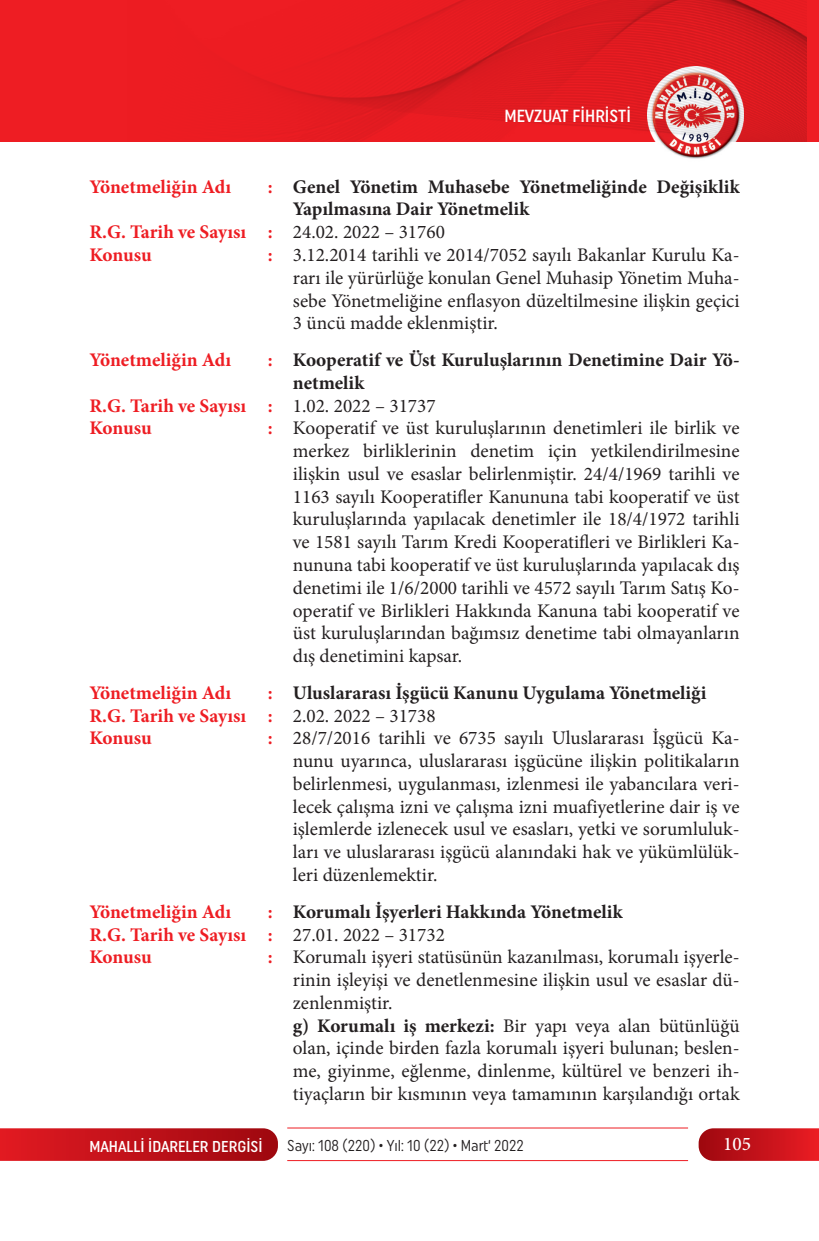
<style>
.page{position:relative;width:819px;height:1241px;background:#fff}
.page>*{position:absolute;margin:0;border:0;box-sizing:border-box;transform-origin:0 0}
.t1{font:19.25px/22.8px "Minion Pro";color:#231f20}
.t2{font:700 19.25px/22.8px "Minion Pro";color:#231f20}
.t3{font:700 19.25px/22.8px "Minion Pro";color:#ee1d23}
.t4{font:500 19.25px "Minion Pro";color:#fff}
.t5{font:500 17.5px "Uniform Condensed";color:#fff}
.t6{font:15.75px "Uniform Condensed";color:#231f20;scale:.95 1}
.t7{font:500 15.75px "Uniform Condensed";color:#fff}
.s1{font-weight:700}
</style>
<div class="page">
<svg style="left:0;top:1128px;width:278px;height:32px;background:#c1151c"></svg>
<svg style="left:698px;top:1128px;width:121px;height:32px;background:#c61a22"></svg>
<hr style="left:287px;top:1127px;width:401px;height:1px;background:#ee1d23">
<hr style="left:287px;top:1159px;width:401px;height:1px;background:#ee1d23">
<div style="left:0;top:0;width:819px;height:141px;background:#ee1d23"></div>
<img style="left:647px;top:141px;width:96px;height:18px">
<img style="left:256px;top:0;width:550px;height:141px">
<p class="t5" style="left:504px;top:106px;width:128px">MEVZUAT FİHRİSTİ</p>
<p class="t3" style="left:89px;top:175px;width:143px">Yönetmeliğin Adı</p>
<p class="t3" style="left:268px;top:175px;width:6px">:</p>
<p class="t3" style="left:89px;top:220px;width:185px">R.G. Tarih ve Sayısı :<br>Konusu</p>
<p class="t3" style="left:268px;top:243px;width:6px">:</p>
<p class="t3" style="left:89px;top:348px;width:143px">Yönetmeliğin Adı</p>
<p class="t3" style="left:268px;top:348px;width:6px">:</p>
<p class="t3" style="left:89px;top:394px;width:185px">R.G. Tarih ve Sayısı :<br>Konusu</p>
<p class="t3" style="left:268px;top:416px;width:6px">:</p>
<p class="t3" style="left:89px;top:681px;width:143px">Yönetmeliğin Adı</p>
<p class="t3" style="left:89px;top:681px;width:185px;text-align:justify;text-indent:179px">:<br>R.G. Tarih ve Sayısı :<br>Konusu</p>
<p class="t3" style="left:268px;top:726px;width:6px">:</p>
<p class="t3" style="left:89px;top:899px;width:143px">Yönetmeliğin Adı</p>
<p class="t3" style="left:89px;top:899px;width:185px;text-align:justify;text-indent:179px">:<br>R.G. Tarih ve Sayısı :<br>Konusu</p>
<p class="t3" style="left:268px;top:945px;width:6px">:</p>
<p class="t2" style="left:293px;top:175px;width:448px">Genel Yönetim Muhasebe Yönetmeliğinde Değişiklik<br>Yapılmasına Dair Yönetmelik</p>
<p class="t1" style="left:293px;top:221px;width:448px">24.02. 2022 – 31760<br>3.12.2014 tarihli ve 2014/7052 sayılı Bakanlar Kurulu Ka&shy;rarı ile yürürlüğe konulan Genel Muhasip Yönetim Muha&shy;sebe Yönetmeliğine enflasyon düzeltilmesine ilişkin geçici 3 üncü madde eklenmiştir.</p>
<p class="t2" style="left:293px;top:348px;width:448px">Kooperatif ve Üst Kuruluşlarının Denetimine Dair Yö&shy;netmelik</p>
<p class="t1" style="left:293px;top:394px;width:448px">1.02. 2022 – 31737<br>Kooperatif ve üst kuruluşlarının denetimleri ile birlik ve merkez birliklerinin denetim için yetkilendirilmesine ilişkin usul ve esaslar belirlenmiştir. 24/4/1969 tarihli ve 1163 sayılı Kooperatifler Kanununa tabi kooperatif ve üst kuruluşlarında yapılacak denetimler ile 18/4/1972 tarihli ve 1581 sayılı Tarım Kredi Kooperatifleri ve Birlikleri Ka&shy;nununa tabi kooperatif ve üst kuruluşlarında yapılacak dış denetimi ile 1/6/2000 tarihli ve 4572 sayılı Tarım Satış Ko&shy;operatif ve Birlikleri Hakkında Kanuna tabi kooperatif ve üst kuruluşlarından bağımsız denetime tabi olmayanların dış denetimini kapsar.</p>
<p class="t2" style="left:293px;top:681px;width:415px">Uluslararası İşgücü Kanunu Uygulama Yönetmeliği</p>
<p class="t1" style="left:293px;top:704px;width:448px">2.02. 2022 – 31738<br>28/7/2016 tarihli ve 6735 sayılı Uluslararası İşgücü Ka&shy;nunu uyarınca, uluslararası işgücüne ilişkin politikaların belirlenmesi, uygulanması, izlenmesi ile yabancılara veri&shy;lecek çalışma izni ve çalışma izni muafiyetlerine dair iş ve işlemlerde izlenecek usul ve esasları, yetki ve sorumluluk&shy;ları ve uluslararası işgücü alanındaki hak ve yükümlülük&shy;leri düzenlemektir.</p>
<p class="t2" style="left:293px;top:899px;width:331px">Korumalı İşyerleri Hakkında Yönetmelik</p>
<p class="t1" style="left:293px;top:923px;width:448px">27.01. 2022 – 31732<br>Korumalı işyeri statüsünün kazanılması, korumalı işyerle&shy;rinin işleyişi ve denetlenmesine ilişkin usul ve esaslar dü&shy;zenlenmiştir.<br><span class="s1">g) Korumalı iş merkezi:</span> Bir yapı veya alan bütünlüğü olan, içinde birden fazla korumalı işyeri bulunan; beslen&shy;me, giyinme, eğlenme, dinlenme, kültürel ve benzeri ih&shy;tiyaçların bir kısmının veya tamamının karşılandığı ortak</p>
<p class="t7" style="left:89px;top:1136px;width:175px">MAHALLİ İDARELER DERGİSİ</p>
<p class="t6" style="left:287px;top:1136px;width:250px">Sayı: 108 (220) • Yıl: 10 (22) • Mart‘ 2022</p>
<p class="t4" style="left:723px;top:1131px;width:29px">105</p>
</div>
